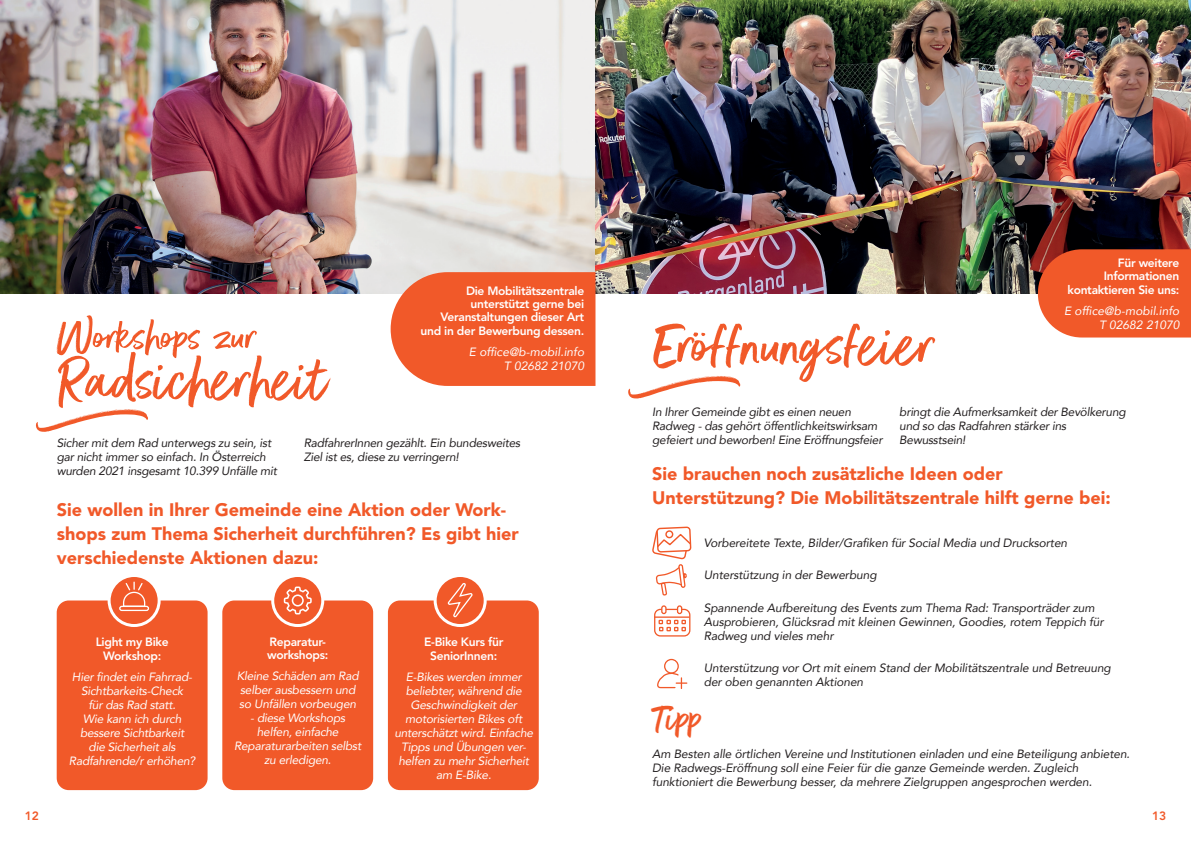
<style>
.page{position:relative;width:1191px;height:842px;background:#fff}
.page>*{position:absolute;margin:0;border:0;box-sizing:border-box;transform-origin:0 0}
.t1{font:76.6px "Better Times Swash";color:#f15929}
.t2{font:72px "Better Times";color:#f15929}
.t3{font:50px "Better Times";color:#f15929}
.t4{font:46.6px "Better Times";color:#f15929}
.t5{font:900 18px/24px "Avenir";color:#f15929}
.t6{font:italic 12px/14px "Avenir";letter-spacing:-.01em;color:#231f20}
.t7{font:italic 12px/14px "Avenir";letter-spacing:-.02em;color:#fff;text-align:center}
.t8{font:800 12px/13.3px "Avenir";letter-spacing:-.025em;color:#fff;text-align:center}
.t9{font:italic 12px/14px "Avenir";color:#fff;text-align:right}
.t10{font:800 12px "Avenir";color:#f15929}
</style>
<div class="page">
<div style="left:57px;top:600px;width:150px;height:190px;background:#f15929;border-radius:12px"></div>
<div style="left:222px;top:600px;width:151px;height:190px;background:#f15929;border-radius:12px"></div>
<div style="left:388px;top:600px;width:151px;height:190px;background:#f15929;border-radius:12px"></div>
<svg style="left:109px;top:575px;width:50px;height:50px"></svg>
<div style="left:108px;top:574px;width:53px;height:53px;border:3px solid #fff;border-radius:50%"></div>
<svg style="left:273px;top:575px;width:50px;height:50px"></svg>
<div style="left:271px;top:574px;width:53px;height:53px;border:3px solid #fff;border-radius:50%"></div>
<svg style="left:435px;top:575px;width:50px;height:50px"></svg>
<div style="left:433px;top:574px;width:54px;height:53px;border:3px solid #fff;border-radius:50%"></div>
<img style="left:0;top:0;width:1191px;height:293px">
<svg style="left:391px;top:272px;width:204px;height:114px;background:#f16235"></svg>
<div style="left:119px;top:606px;width:30px;height:5px;border:1px solid #fff;border-radius:2px"></div>
<svg style="left:122px;top:582px;width:24px;height:25px"></svg>
<svg style="left:284px;top:586px;width:28px;height:28px"></svg>
<svg style="left:447px;top:582px;width:27px;height:37px"></svg>
<svg style="left:1037px;top:249px;width:154px;height:88px;background:#ec5c2f"></svg>
<svg style="left:652px;top:527px;width:40px;height:69px"></svg>
<div style="left:654px;top:609px;width:36px;height:27px;border:1px solid #f15929;border-radius:6px"></div>
<div style="left:661px;top:605px;width:5px;height:9px;border:1px solid #f15929;border-radius:2px"></div>
<div style="left:677px;top:605px;width:5px;height:9px;border:1px solid #f15929;border-radius:2px"></div>
<hr style="left:654px;top:616px;width:35px;height:2px;background:#f15929">
<svg style="left:658px;top:620px;width:28px;height:11px"></svg>
<div style="left:664px;top:659px;width:15px;height:15px;border:1px solid #f15929;border-radius:50%"></div>
<svg style="left:657px;top:671px;width:30px;height:18px"></svg>
<p class="t8" style="left:420px;top:285px;width:165px;text-align:right">Die Mobilitätszentrale unterstützt gerne bei<br>Veranstaltungen dieser Art und in der Bewerbung dessen.</p>
<p class="t9" style="left:469px;top:345px;width:117px">E office@b-mobil.info<br>T 02682 21070</p>
<h3 class="t3" style="left:57px;top:309px;width:201px">Workshops zur</h3>
<h2 class="t2" style="left:57px;top:341px;width:272px">Radsicherheit</h2>
<p class="t6" style="left:57px;top:436px;width:222px">Sicher mit dem Rad unterwegs zu sein, ist gar nicht immer so einfach. In Österreich wurden 2021 insgesamt 10.399 Unfälle mit</p>
<p class="t6" style="left:304px;top:436px;width:218px">RadfahrerInnen gezählt. Ein bundesweites<br>Ziel ist es, diese zu verringern!</p>
<h1 class="t1" style="left:34px;top:389px;width:119px">h</h1>
<h3 class="t5" style="left:57px;top:499px;width:463px">Sie wollen in Ihrer Gemeinde eine Aktion oder Work&shy;shops zum Thema Sicherheit durchführen? Es gibt hier verschiedenste Aktionen dazu:</h3>
<p class="t8" style="left:96px;top:636px;width:74px;line-height:14px">Light my Bike<br>Workshop:</p>
<p class="t7" style="left:69px;top:670px;width:128px">Hier findet ein Fahrrad-<br>Sichtbarkeits-Check<br>für das Rad statt.<br>Wie kann ich durch bessere Sichtbarkeit<br>die Sicherheit als<br>Radfahrende/r erhöhen?</p>
<p class="t8" style="left:267px;top:636px;width:63px;line-height:13px;text-align:left">Reparatur&shy;workshops:</p>
<p class="t7" style="left:237px;top:669px;width:123px;text-align:left">Kleine Schäden am Rad selber ausbessern und so Unfällen vorbeugen</p>
<p class="t7" style="left:234px;top:711px;width:129px">- diese Workshops helfen, einfache<br>Reparaturarbeiten selbst zu erledigen.</p>
<p class="t8" style="left:424px;top:636px;width:81px;line-height:14px">E-Bike Kurs für<br>SeniorInnen:</p>
<p class="t7" style="left:394px;top:670px;width:140px">E-Bikes werden immer beliebter, während die<br>Geschwindigkeit der motorisierten Bikes oft unterschätzt wird. Einfache<br>Tipps und Übungen ver&shy;helfen zu mehr Sicherheit am E-Bike.</p>
<h2 class="t2" style="left:652px;top:306px;width:284px">Eröffnungsfeier</h2>
<h1 class="t1" style="left:626px;top:356px;width:119px">h</h1>
<p class="t8" style="left:1067px;top:256px;width:113px;text-align:right">Für weitere<br>Informationen kontaktieren Sie uns:</p>
<p class="t9" style="left:1064px;top:303px;width:117px">E office@b-mobil.info<br>T 02682 21070</p>
<p class="t6" style="left:652px;top:404px;width:232px">In Ihrer Gemeinde gibt es einen neuen<br>Radweg - das gehört öffentlichkeitswirksam gefeiert und beworben! Eine Eröffnungsfeier</p>
<p class="t6" style="left:899px;top:404px;width:228px">bringt die Aufmerksamkeit der Bevölkerung und so das Radfahren stärker ins<br>Bewusstsein!</p>
<h3 class="t5" style="left:652px;top:463px;width:460px">Sie brauchen noch zusätzliche Ideen oder<br>Unterstützung? Die Mobilitätszentrale hilft gerne bei:</h3>
<p class="t6" style="left:704px;top:536px;width:365px">Vorbereitete Texte, Bilder/Grafiken für Social Media und Drucksorten</p>
<p class="t6" style="left:704px;top:568px;width:174px">Unterstützung in der Bewerbung</p>
<p class="t6" style="left:704px;top:600px;width:401px">Spannende Aufbereitung des Events zum Thema Rad: Transporträder zum<br>Ausprobieren, Glücksrad mit kleinen Gewinnen, Goodies, rotem Teppich für<br>Radweg und vieles mehr</p>
<p class="t6" style="left:704px;top:661px;width:408px">Unterstützung vor Ort mit einem Stand der Mobilitätszentrale und Betreuung der oben genannten Aktionen</p>
<h3 class="t4" style="left:652px;top:692px;width:52px">Tipp</h3>
<p class="t6" style="left:652px;top:746px;width:479px">Am Besten alle örtlichen Vereine und Institutionen einladen und eine Beteiligung anbieten.<br>Die Radwegs-Eröffnung soll eine Feier für die ganze Gemeinde werden. Zugleich funktioniert die Bewerbung besser, da mehrere Zielgruppen angesprochen werden.</p>
<p class="t10" style="left:25px;top:807px;width:16px">12</p>
<p class="t10" style="left:1152px;top:807px;width:16px">13</p>
</div>
